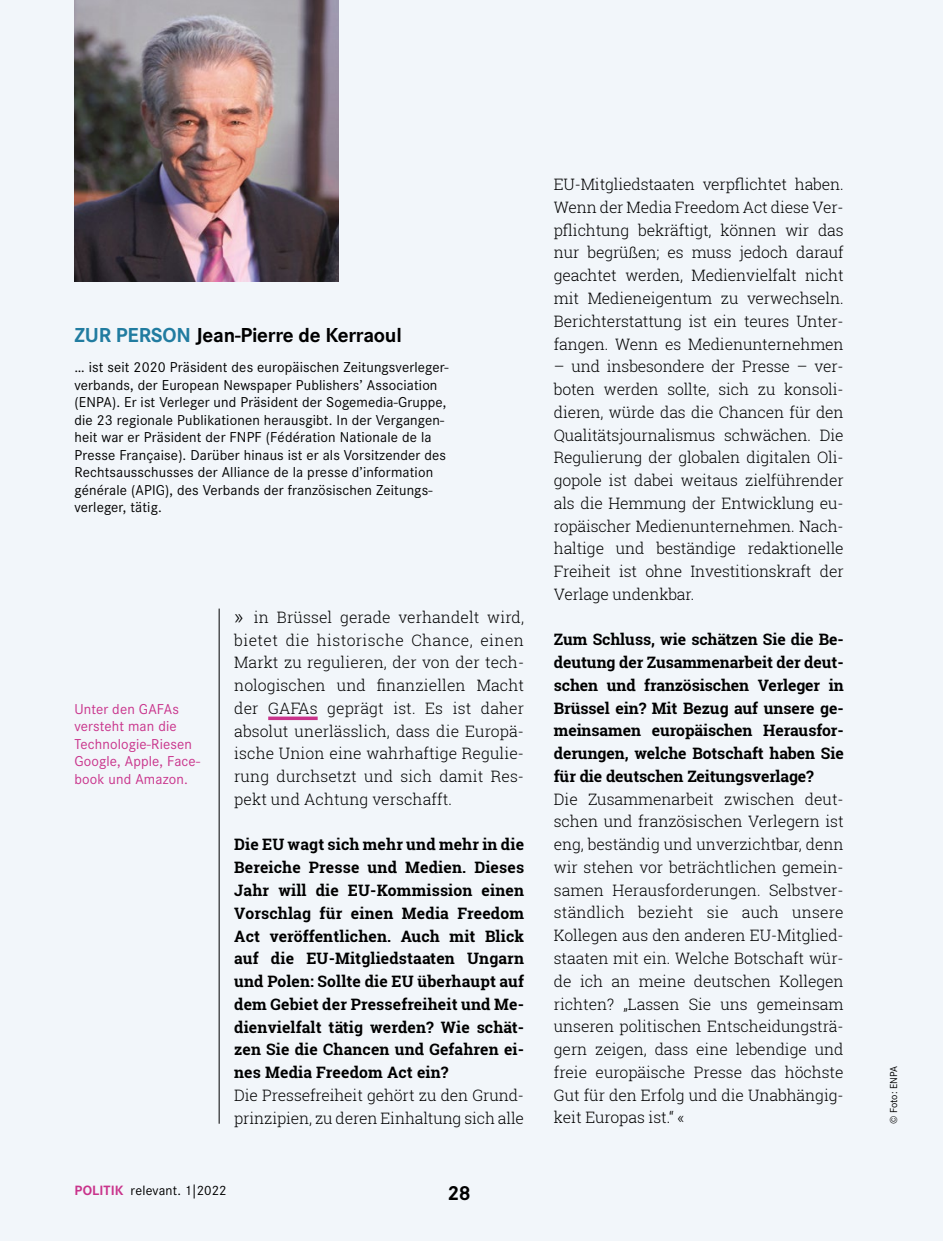
<style>
.page{position:relative;width:943px;height:1241px;background:#fff}
.page>*{position:absolute;margin:0;border:0;box-sizing:border-box;transform-origin:0 0}
.t1{font:700 21px "Corporate S";letter-spacing:-.01em;color:#000}
.t2{font:300 21px "Roboto Slab";color:#000}
.t3{font:300 15.75px/22.8px "Roboto Slab";letter-spacing:-.01em;color:#000}
.t4{font:700 15.75px/22.8px "Roboto Slab";letter-spacing:-.005em;color:#000;text-align:justify}
.t5{font:14.88px/17.5px "Corporate S";letter-spacing:.01em;color:#000}
.t6{font:14.88px/17.5px "Corporate S";letter-spacing:.01em;color:#c9338b}
.t7{font:14px "Corporate S";letter-spacing:.01em;color:#000}
.t8{font:10.5px "Corporate S";letter-spacing:-.01em;color:#000}
.s1{color:#217ca0}
.s2{font-weight:700;color:#c9338b}
</style>
<div class="page">
<div style="left:0;top:0;width:943px;height:1240px;background:#f2f6fa"></div>
<img style="left:74px;top:0;width:264px;height:281px">
<svg style="left:268px;top:716px;width:50px;height:4px"></svg>
<hr style="left:219px;top:608px;width:1px;height:515px;background:#000">
<h1 class="t1" style="left:74px;top:323px;width:329px"><span class="s1">ZUR PERSON</span> Jean-Pierre de Kerraoul</h1>
<p class="t5" style="left:74px;top:358px;width:375px">… ist seit 2020 Präsident des europäischen Zeitungsverleger&shy;verbands, der European Newspaper Publishers’ Association (ENPA). Er ist Verleger und Präsident der Sogemedia-Gruppe, die 23 regionale Publikationen herausgibt. In der Vergangen&shy;heit war er Präsident der FNPF (Fédération Nationale de la Presse Française). Darüber hinaus ist er als Vorsitzender des Rechtsausschusses der Alliance de la presse d’information générale (APIG), des Verbands der französischen Zeitungs&shy;verleger, tätig.</p>
<p class="t6" style="left:74px;top:700px;width:127px">Unter den GAFAs versteht man die<br>Technologie-Riesen<br>Google, Apple, Face&shy;book und Amazon.</p>
<p class="t3" style="left:234px;top:605px;width:291px;text-align:justify;text-indent:20px">in Brüssel gerade verhandelt wird, bietet die historische Chance, einen Markt zu regulieren, der von der tech&shy;nologischen und finanziellen Macht der GAFAs geprägt ist. Es ist daher absolut unerlässlich, dass die Europä&shy;ische Union eine wahrhaftige Regulie&shy;rung durchsetzt und sich damit Res&shy;pekt und Achtung verschafft.</p>
<p class="t4" style="left:234px;top:833px;width:291px">Die EU wagt sich mehr und mehr in die Bereiche Presse und Medien. Dieses Jahr will die EU-Kommission einen Vorschlag für einen Media Freedom Act veröffentlichen. Auch mit Blick auf die EU-Mitgliedstaaten Ungarn und Polen: Sollte die EU überhaupt auf dem Gebiet der Pressefreiheit und Me&shy;dienvielfalt tätig werden? Wie schät&shy;zen Sie die Chancen und Gefahren ei&shy;nes Media Freedom Act ein?</p>
<p class="t3" style="left:234px;top:1083px;width:291px">Die Pressefreiheit gehört zu den Grund&shy;prinzipien, zu deren Einhaltung sich alle</p>
<h1 class="t2" style="left:234px;top:602px;width:11px">»</h1>
<p class="t7" style="left:74px;top:1182px;width:154px"><span class="s2">POLITIK</span> relevant. 1|2022</p>
<h1 class="t1" style="left:447px;top:1180px;width:25px">28</h1>
<p class="t3" style="left:554px;top:173px;width:291px;text-align:justify">EU-Mitgliedstaaten verpflichtet haben.<br>Wenn der Media Freedom Act diese Ver&shy;pflichtung bekräftigt, können wir das nur begrüßen; es muss jedoch darauf geachtet werden, Medienvielfalt nicht mit Medieneigentum zu verwechseln.<br>Berichterstattung ist ein teures Unter&shy;fangen. Wenn es Medienunternehmen</p>
<p class="t3" style="left:554px;top:355px;width:291px">– und insbesondere der Presse – ver&shy;boten werden sollte, sich zu konsoli&shy;dieren, würde das die Chancen für den Qualitätsjournalismus schwächen. Die Regulierung der globalen digitalen Oli&shy;gopole ist dabei weitaus zielführender als die Hemmung der Entwicklung eu&shy;ropäischer Medienunternehmen. Nach&shy;haltige und beständige redaktionelle Freiheit ist ohne Investitionskraft der Verlage undenkbar.</p>
<p class="t4" style="left:554px;top:628px;width:291px">Zum Schluss, wie schätzen Sie die Be&shy;deutung der Zusammenarbeit der deut&shy;schen und französischen Verleger in Brüssel ein? Mit Bezug auf unsere ge&shy;meinsamen europäischen Herausfor&shy;derungen, welche Botschaft haben Sie für die deutschen Zeitungsverlage?</p>
<p class="t3" style="left:554px;top:787px;width:291px">Die Zusammenarbeit zwischen deut&shy;schen und französischen Verlegern ist eng, beständig und unverzichtbar, denn wir stehen vor beträchtlichen gemein&shy;samen Herausforderungen. Selbstver&shy;ständlich bezieht sie auch unsere Kollegen aus den anderen EU-Mitglied&shy;staaten mit ein. Welche Botschaft wür&shy;de ich an meine deutschen Kollegen richten? „Lassen Sie uns gemeinsam unseren politischen Entscheidungsträ&shy;gern zeigen, dass eine lebendige und freie europäische Presse das höchste Gut für den Erfolg und die Unabhängig&shy;keit Europas ist.“ «</p>
<p class="t8" style="left:888px;top:1123px;width:59px;rotate:-90deg">© Foto: ENPA</p>
</div>
